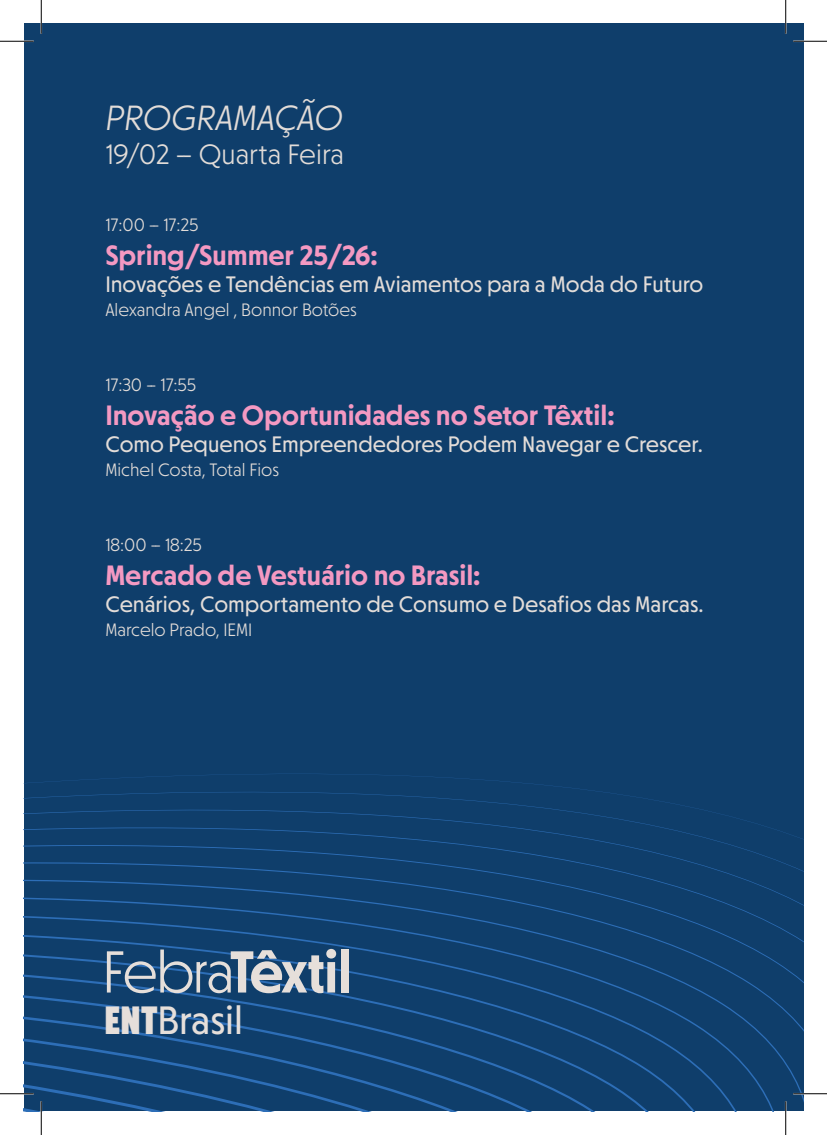
<style>
.page{position:relative;width:827px;height:1135px;background:#fff}
.page>*{position:absolute;margin:0;border:0;box-sizing:border-box;transform-origin:0 0}
.t1{font:40px "Otterco";color:#e6dfda}
.t2{font:italic 300 35.38px "Otterco";color:#e2dcd8}
.t3{font:600 28.25px "Otterco";color:#f499c2}
.t4{font:300 28.25px "Otterco";color:#e2dcd8}
.t5{font:22.62px "Otterco";color:#e2dcd8}
.t6{font:300 18.12px "Otterco";color:#e2dcd8}
.s1{font-family:"Otterco Display";font-weight:800}
</style>
<div class="page">
<div style="left:24px;top:24px;width:779px;height:1087px;background:#0f3e6b"></div>
<svg style="left:24px;top:773px;width:779px;height:338px"></svg>
<svg style="left:107px;top:949px;width:229px;height:44px"></svg>
<div style="left:341px;top:949px;width:7px;height:43px;background:#e6dfda"></div>
<hr style="left:0;top:40px;width:34px;height:2px;background:#fff">
<hr style="left:793px;top:40px;width:34px;height:2px;background:#fff">
<hr style="left:40px;top:0;width:2px;height:34px;background:#fff">
<hr style="left:40px;top:1101px;width:2px;height:34px;background:#fff">
<hr style="left:0;top:41px;width:34px;height:1px;background:#000">
<hr style="left:793px;top:41px;width:34px;height:1px;background:#000">
<hr style="left:0;top:1093px;width:34px;height:1px;background:#000">
<hr style="left:793px;top:1093px;width:34px;height:1px;background:#000">
<hr style="left:41px;top:0;width:1px;height:34px;background:#000">
<hr style="left:41px;top:1101px;width:1px;height:34px;background:#000">
<hr style="left:785px;top:0;width:1px;height:34px;background:#000">
<hr style="left:785px;top:1101px;width:1px;height:34px;background:#000">
<h2 class="t2" style="left:105px;top:98px;width:239px">PROGRAMAÇÃO</h2>
<p class="t4" style="left:105px;top:138px;width:240px">19/02 -- Quarta Feira</p>
<p class="t6" style="left:105px;top:214px;width:95px">17:00 -- 17:25</p>
<p class="t3" style="left:105px;top:238px;width:274px">Spring/Summer 25/26:</p>
<p class="t5" style="left:105px;top:271px;width:599px">Inovações e Tendências em Aviamentos para a Moda do Futuro</p>
<p class="t6" style="left:105px;top:299px;width:253px">Alexandra Angel , Bonnor Botões</p>
<p class="t6" style="left:105px;top:374px;width:92px">17:30 -- 17:55</p>
<p class="t3" style="left:105px;top:398px;width:511px">Inovação e Oportunidades no Setor Têxtil:</p>
<p class="t5" style="left:105px;top:431px;width:599px">Como Pequenos Empreendedores Podem Navegar e Crescer.</p>
<p class="t6" style="left:105px;top:460px;width:175px">Michel Costa, Total Fios</p>
<p class="t6" style="left:105px;top:535px;width:98px">18:00 -- 18:25</p>
<p class="t3" style="left:105px;top:559px;width:376px">Mercado de Vestuário no Brasil:</p>
<p class="t5" style="left:105px;top:591px;width:599px">Cenários, Comportamento de Consumo e Desafios das Marcas.</p>
<p class="t6" style="left:105px;top:620px;width:149px">Marcelo Prado, IEMI</p>
<h1 class="t1" style="left:104px;top:997px;width:140px"><span class="s1">ENT</span>Brasil</h1>
</div>
